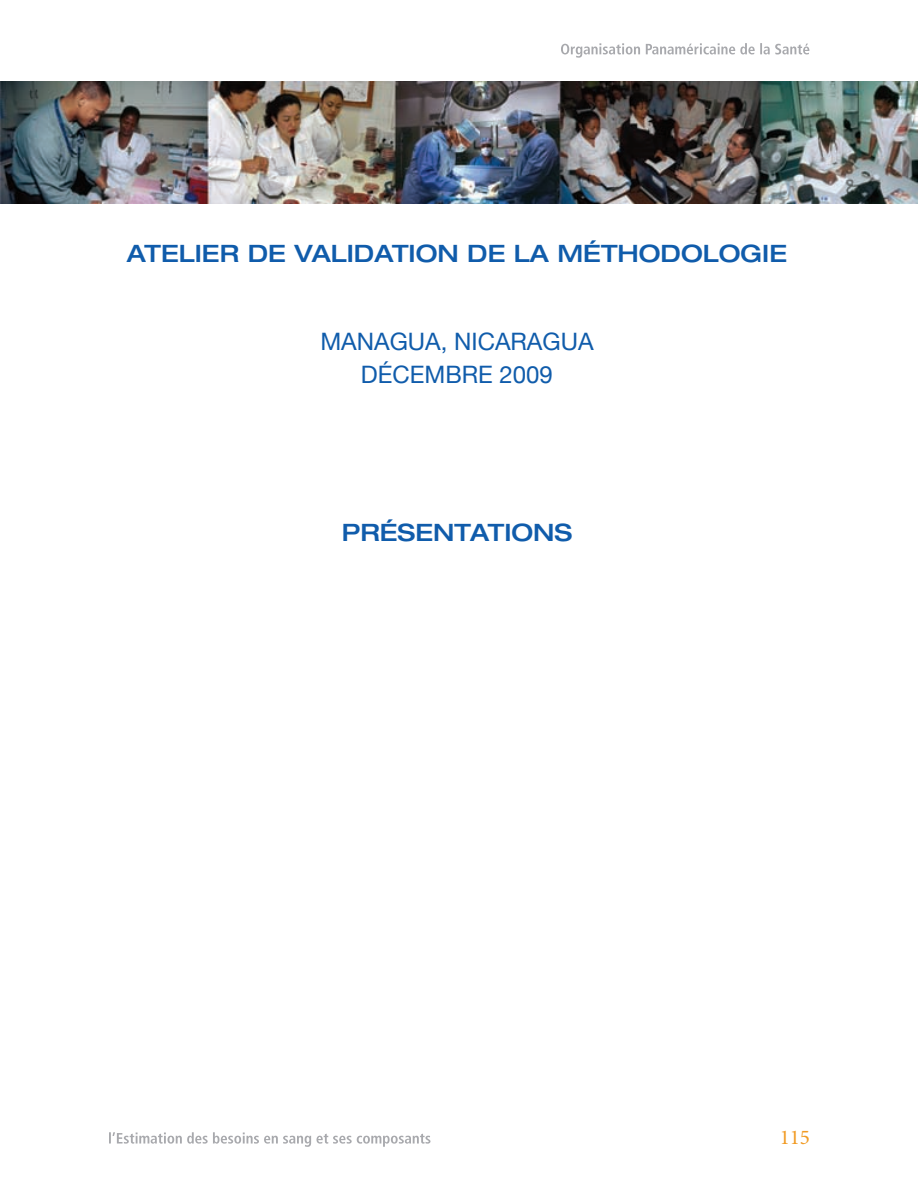
<style>
.page{position:relative;width:918px;height:1188px;background:#fff}
.page>*{position:absolute;margin:0;border:0;box-sizing:border-box;transform-origin:0 0}
.t1{font:500 expanded 24px "Helvetica Neue";color:#105cab}
.t2{font:24px/33.6px "Helvetica Neue";color:#105cab;text-align:center}
.t3{font:21px "Minion Pro";color:#f19b24}
</style>
<div class="page">
<svg style="left:561px;top:43px;width:96px;height:15px"></svg>
<svg style="left:109px;top:1132px;width:111px;height:12px"></svg>
<img style="left:0;top:81px;width:918px;height:123px">
<p class="t1" style="left:127px;top:244px;width:662px">ATELIER DE VALIDATION DE LA MÉTHODOLOGIE</p>
<p class="t2" style="left:320px;top:324px;width:275px">MANAGUA, NICARAGUA<br>DÉCEMBRE 2009</p>
<p class="t1" style="left:342px;top:524px;width:232px">PRÉSENTATIONS</p>
<p class="t3" style="left:780px;top:1130px;width:32px">115</p>
</div>
